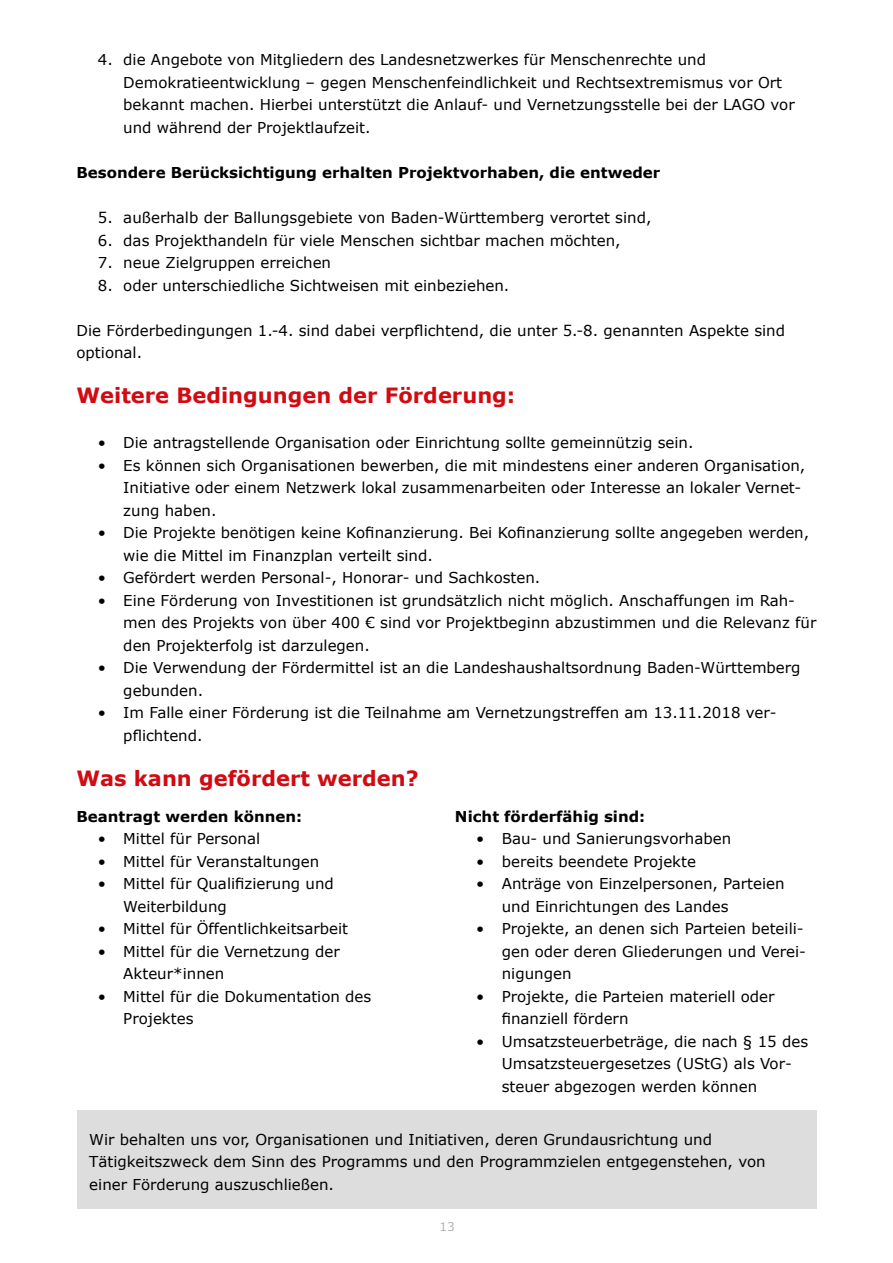
<style>
.page{position:relative;width:893px;height:1263px;background:#fff}
.page>*{position:absolute;margin:0;border:0;box-sizing:border-box;transform-origin:0 0}
.t1{font:700 21px "Verdana";color:#d20a11}
.t2{font:15px/22.5px "Verdana";color:#000}
.t3{font:700 15px "Verdana";color:#000}
.t4{font:12px "Verdana";color:#b3b2b2}
</style>
<div class="page">
<div style="left:77px;top:1111px;width:739px;height:98px;background:#ddd"></div>
<p class="t2" style="left:123px;top:49px;width:673px;text-indent:-26px">4. die Angebote von Mitgliedern des Landesnetzwerkes für Menschenrechte und Demokratieentwicklung – gegen Menschenfeindlichkeit und Rechtsextremismus vor Ort bekannt machen. Hierbei unterstützt die Anlauf- und Vernetzungsstelle bei der LAGO vor und während der Projektlaufzeit.</p>
<p class="t3" style="left:77px;top:162px;width:585px">Besondere Berücksichtigung erhalten Projektvorhaben, die entweder</p>
<p class="t2" style="left:98px;top:206px;width:555px">5. außerhalb der Ballungsgebiete von Baden-Württemberg verortet sind,</p>
<p class="t2" style="left:98px;top:229px;width:524px">6. das Projekthandeln für viele Menschen sichtbar machen möchten,</p>
<p class="t2" style="left:98px;top:251px;width:235px">7. neue Zielgruppen erreichen</p>
<p class="t2" style="left:98px;top:274px;width:413px">8. oder unterschiedliche Sichtweisen mit einbeziehen.</p>
<p class="t2" style="left:77px;top:319px;width:710px">Die Förderbedingungen 1.-4. sind dabei verpflichtend, die unter 5.-8. genannten Aspekte sind optional.</p>
<h1 class="t1" style="left:77px;top:380px;width:440px">Weitere Bedingungen der Förderung:</h1>
<p class="t2" style="left:98px;top:431px;width:597px">• Die antragstellende Organisation oder Einrichtung sollte gemeinnützig sein.</p>
<p class="t2" style="left:123px;top:454px;width:684px;text-indent:-26px">• Es können sich Organisationen bewerben, die mit mindestens einer anderen Organisation,<br>Initiative oder einem Netzwerk lokal zusammenarbeiten oder Interesse an lokaler Vernet&shy;zung haben.</p>
<p class="t2" style="left:123px;top:521px;width:687px;text-indent:-26px">• Die Projekte benötigen keine Kofinanzierung. Bei Kofinanzierung sollte angegeben werden, wie die Mittel im Finanzplan verteilt sind.</p>
<p class="t2" style="left:98px;top:566px;width:444px">• Gefördert werden Personal-, Honorar- und Sachkosten.</p>
<p class="t2" style="left:123px;top:589px;width:695px;text-indent:-26px">• Eine Förderung von Investitionen ist grundsätzlich nicht möglich. Anschaffungen im Rah&shy;men des Projekts von über 400 € sind vor Projektbeginn abzustimmen und die Relevanz für den Projekterfolg ist darzulegen.</p>
<p class="t2" style="left:123px;top:656px;width:679px;text-indent:-26px">• Die Verwendung der Fördermittel ist an die Landeshaushaltsordnung Baden-Württemberg gebunden.</p>
<p class="t2" style="left:123px;top:701px;width:655px;text-indent:-26px">• Im Falle einer Förderung ist die Teilnahme am Vernetzungstreffen am 13.11.2018 ver&shy;pflichtend.</p>
<h1 class="t1" style="left:77px;top:763px;width:344px">Was kann gefördert werden?</h1>
<p class="t3" style="left:77px;top:805px;width:227px">Beantragt werden können:</p>
<p class="t2" style="left:98px;top:827px;width:164px">• Mittel für Personal</p>
<p class="t2" style="left:98px;top:850px;width:223px">• Mittel für Veranstaltungen</p>
<p class="t2" style="left:123px;top:872px;width:212px;text-indent:-26px">• Mittel für Qualifizierung und<br>Weiterbildung</p>
<p class="t2" style="left:98px;top:917px;width:252px">• Mittel für Öffentlichkeitsarbeit</p>
<p class="t2" style="left:123px;top:940px;width:218px;text-indent:-26px">• Mittel für die Vernetzung der<br>Akteur*innen</p>
<p class="t2" style="left:123px;top:985px;width:250px;text-indent:-26px">• Mittel für die Dokumentation des<br>Projektes</p>
<p class="t3" style="left:455px;top:805px;width:192px">Nicht förderfähig sind:</p>
<p class="t2" style="left:476px;top:827px;width:256px">• Bau- und Sanierungsvorhaben</p>
<p class="t2" style="left:476px;top:850px;width:221px">• bereits beendete Projekte</p>
<p class="t2" style="left:502px;top:872px;width:284px;text-indent:-26px">• Anträge von Einzelpersonen, Parteien und Einrichtungen des Landes</p>
<p class="t2" style="left:502px;top:917px;width:306px;text-indent:-26px">• Projekte, an denen sich Parteien beteili&shy;gen oder deren Gliederungen und Verei&shy;nigungen</p>
<p class="t2" style="left:502px;top:985px;width:274px;text-indent:-26px">• Projekte, die Parteien materiell oder finanziell fördern</p>
<p class="t2" style="left:502px;top:1030px;width:308px;text-indent:-26px">• Umsatzsteuerbeträge, die nach § 15 des<br>Umsatzsteuergesetzes (UStG) als Vor&shy;steuer abgezogen werden können</p>
<p class="t2" style="left:89px;top:1128px;width:678px">Wir behalten uns vor, Organisationen und Initiativen, deren Grundausrichtung und<br>Tätigkeitszweck dem Sinn des Programms und den Programmzielen entgegenstehen, von einer Förderung auszuschließen.</p>
<p class="t4" style="left:439px;top:1218px;width:17px">13</p>
</div>
